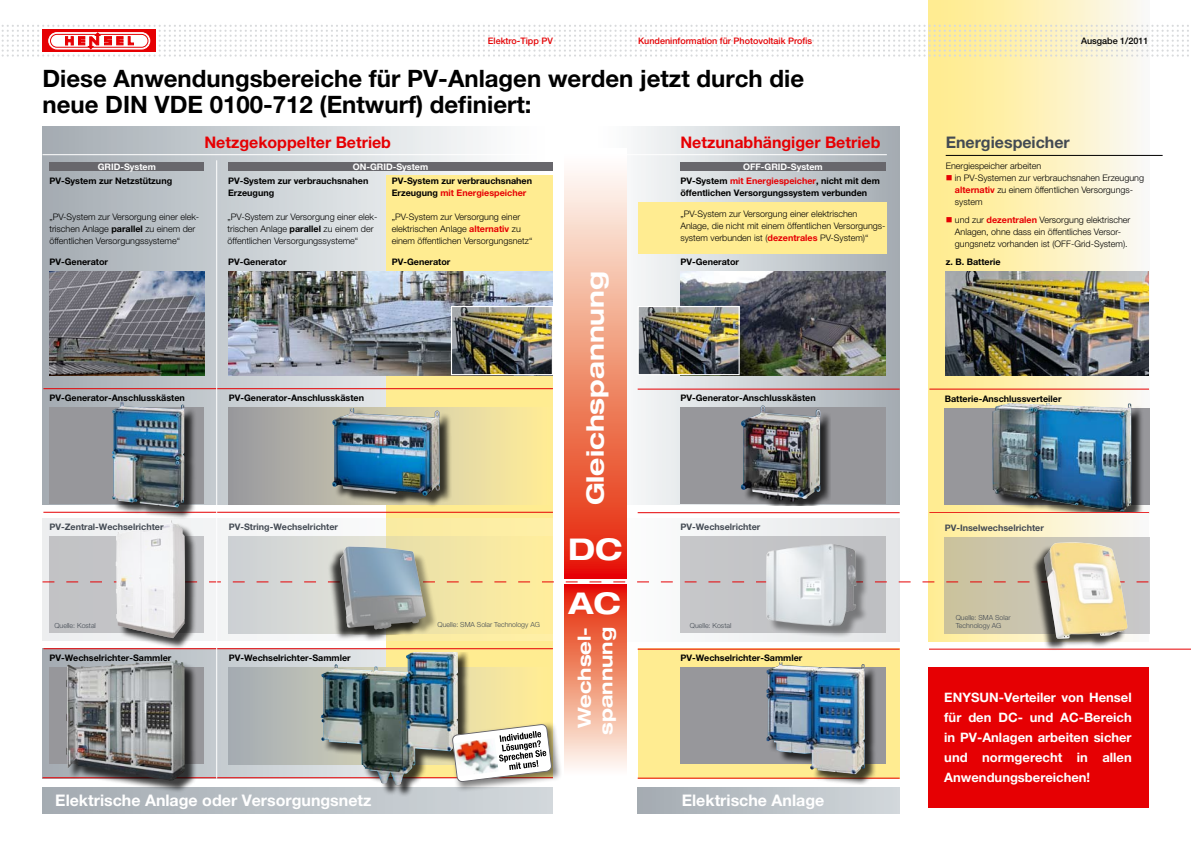
<style>
.page{position:relative;width:1191px;height:842px;background:#fff}
.page>*{position:absolute;margin:0;border:0;box-sizing:border-box;transform-origin:0 0}
.t1{font:700 expanded 30px/54.8px "Helvetica Neue LT Pro";color:#fff}
.t2{font:700 24px/26px "Helvetica Neue LT Pro";color:#000}
.t3{font:700 expanded 24px "Helvetica Neue LT Pro";color:#fff}
.t4{font:700 expanded 18px/21.6px "Helvetica Neue LT Pro";color:#fff;text-align:center}
.t5{font:700 16px "Helvetica Neue LT Pro";color:#fff}
.t6{font:700 16px "Helvetica Neue LT Pro";color:#e60003}
.t7{font:700 16px "Helvetica Neue LT Pro";color:#434a53}
.t8{font:700 13px/20px "Helvetica Neue LT Pro";color:#fff;text-align:justify}
.t9{font:300 9px/12px "Helvetica Neue LT Pro";color:#000}
.t10{font:700 9px/12px "Helvetica Neue LT Pro";color:#000}
.t11{font:700 9px "Helvetica Neue LT Pro";color:#434a53}
.t12{font:500 9px "Helvetica Neue LT Pro";color:#e60003}
.t13{font:700 9px "Helvetica Neue LT Pro";color:#fff}
.t14{font:500 9px "Helvetica Neue LT Pro";color:#000}
.t15{font:300 7px/8.4px "Helvetica Neue LT Pro";color:#434a53}
.s1{font-weight:700}
.s2{color:#e60003}
.s3{font-weight:700;color:#e60003}
</style>
<div class="page">
<div style="left:928px;top:0;width:222px;height:513px;background:linear-gradient(to right,#ffea86,#f9f7f1)"></div>
<div style="left:595px;top:126px;width:304px;height:378px;background:linear-gradient(to right,#fff,#a4aab1)"></div>
<svg style="left:43px;top:649px;width:344px;height:128px;background:#c1c5c9"></svg>
<div style="left:43px;top:126px;width:510px;height:378px;background:linear-gradient(to right,#a5adb4,#fff)"></div>
<div style="left:387px;top:176px;width:166px;height:602px;background:#ffec91"></div>
<div style="left:637px;top:649px;width:262px;height:130px;background:#ffec91"></div>
<div style="left:43px;top:788px;width:510px;height:26px;background:linear-gradient(to right,#a4abb2,#d2d8dc)"></div>
<img style="left:49px;top:271px;width:155px;height:104px">
<div style="left:49px;top:408px;width:155px;height:96px;background:#97979b"></div>
<div style="left:49px;top:668px;width:155px;height:96px;background:#97979b"></div>
<svg style="left:564px;top:640px;width:62px;height:128px;background:#f3ad94"></svg>
<svg style="left:564px;top:149px;width:62px;height:371px;background:#f2a38a"></svg>
<hr style="left:637px;top:389px;width:262px;height:1px;background:#e60003">
<hr style="left:637px;top:512px;width:262px;height:1px;background:#e60003">
<hr style="left:637px;top:649px;width:262px;height:1px;background:#e60003">
<hr style="left:637px;top:778px;width:262px;height:1px;background:#e60003">
<div style="left:637px;top:788px;width:262px;height:26px;background:linear-gradient(to right,#a4abb2,#d2d8dc)"></div>
<div style="left:680px;top:667px;width:205px;height:96px;background:#97979b"></div>
<div style="left:680px;top:408px;width:205px;height:96px;background:#97979b"></div>
<div style="left:742px;top:407px;width:88px;height:99px;background:#000;opacity:.75"></div>
<img style="left:740px;top:405px;width:80px;height:97px">
<img style="left:680px;top:271px;width:205px;height:104px">
<div style="left:767px;top:662px;width:112px;height:123px;background:#000;opacity:.75"></div>
<img style="left:766px;top:662px;width:99px;height:112px">
<svg style="left:228px;top:408px;width:289px;height:96px"></svg>
<hr style="left:43px;top:388px;width:510px;height:1px;background:#e60003">
<hr style="left:43px;top:512px;width:510px;height:1px;background:#e60003">
<hr style="left:43px;top:648px;width:510px;height:1px;background:#e60003">
<hr style="left:43px;top:777px;width:510px;height:1px;background:#e60003">
<div style="left:68px;top:661px;width:148px;height:143px;background:#000;opacity:.75"></div>
<img style="left:66px;top:660px;width:109px;height:121px">
<svg style="left:228px;top:668px;width:287px;height:96px;background:#bebfb0"></svg>
<img style="left:228px;top:271px;width:325px;height:104px">
<img style="left:453px;top:308px;width:98px;height:65px">
<div style="left:451px;top:306px;width:102px;height:69px;border:1px solid #fff"></div>
<hr style="left:43px;top:154px;width:844px;height:1px;background:#fff">
<div style="left:637px;top:202px;width:249px;height:51px;background:#ffec91"></div>
<img style="left:945px;top:271px;width:203px;height:104px">
<hr style="left:929px;top:389px;width:220px;height:1px;background:#e60003">
<hr style="left:929px;top:512px;width:220px;height:1px;background:#e60003">
<div style="left:928px;top:513px;width:220px;height:128px;background:linear-gradient(to right,#ffed96,#f9fafd)"></div>
<div style="left:944px;top:408px;width:206px;height:96px;background:#97979b"></div>
<div style="left:994px;top:403px;width:152px;height:108px;background:#000;opacity:.75"></div>
<img style="left:992px;top:403px;width:139px;height:108px">
<hr style="left:929px;top:649px;width:262px;height:1px;background:#e60003">
<div style="left:928px;top:667px;width:220px;height:141px;background:#e60003"></div>
<div style="left:228px;top:162px;width:325px;height:9px;background:#68676c"></div>
<div style="left:49px;top:162px;width:155px;height:9px;background:#68676c"></div>
<div style="left:680px;top:162px;width:205px;height:9px;background:#68676c"></div>
<div style="left:333px;top:408px;width:135px;height:102px;background:#000;opacity:.75"></div>
<img style="left:332px;top:408px;width:108px;height:88px">
<div style="left:114px;top:403px;width:87px;height:121px;background:#000;opacity:.75"></div>
<img style="left:112px;top:402px;width:72px;height:105px">
<div style="left:322px;top:652px;width:149px;height:144px;background:#000;opacity:.75"></div>
<img style="left:321px;top:652px;width:93px;height:133px">
<hr style="left:945px;top:155px;width:217px;height:1px;background:#000">
<hr style="left:216px;top:160px;width:1px;height:619px;background:#fff">
<svg style="left:2px;top:25px;width:1187px;height:32px"></svg>
<img style="left:639px;top:308px;width:98px;height:65px">
<div style="left:637px;top:306px;width:102px;height:69px;border:1px solid #fff"></div>
<div style="left:449px;top:721px;width:118px;height:76px;background:#000;opacity:.5"></div>
<img style="left:452px;top:724px;width:100px;height:58px">
<div style="left:117px;top:521px;width:85px;height:134px;background:#000;opacity:.75"></div>
<div style="left:327px;top:548px;width:101px;height:98px;background:#000;opacity:.75"></div>
<div style="left:1031px;top:544px;width:99px;height:111px;background:#000;opacity:.75"></div>
<svg style="left:43px;top:520px;width:1105px;height:120px"></svg>
<img style="left:1044px;top:542px;width:83px;height:98px">
<p class="t12" style="left:488px;top:36px;width:67px">Elektro-Tipp PV</p>
<p class="t12" style="left:638px;top:36px;width:176px">Kundeninformation für Photovoltaik Profis</p>
<h2 class="t2" style="left:43px;top:65px;width:763px">Diese Anwendungsbereiche für PV-Anlagen werden jetzt durch die neue DIN VDE 0100-712 (Entwurf) definiert:</h2>
<h3 class="t6" style="left:204px;top:132px;width:188px">Netzgekoppelter Betrieb</h3>
<h3 class="t6" style="left:680px;top:132px;width:201px">Netzunabhängiger Betrieb</h3>
<p class="t13" style="left:98px;top:161px;width:60px">GRID-System</p>
<p class="t13" style="left:353px;top:161px;width:77px">ON-GRID-System</p>
<p class="t13" style="left:743px;top:161px;width:81px">OFF-GRID-System</p>
<p class="t10" style="left:49px;top:175px;width:124px">PV-System zur Netzstützung</p>
<p class="t9" style="left:49px;top:211px;width:150px">„PV-System zur Versorgung einer elek&shy;trischen Anlage <span class="s1">parallel</span> zu einem der öffentlichen Versorgungssysteme“</p>
<p class="t10" style="left:228px;top:175px;width:142px">PV-System zur verbrauchsnahen<br>Erzeugung</p>
<p class="t9" style="left:227px;top:210px;width:151px">„PV-System zur Versorgung einer elek&shy;trischen Anlage <span class="s1">parallel</span> zu einem der öffentlichen Versorgungssysteme“</p>
<p class="t10" style="left:392px;top:175px;width:142px">PV-System zur verbrauchsnahen<br>Erzeugung <span class="s2">mit Energiespeicher</span></p>
<p class="t9" style="left:392px;top:210px;width:142px">„PV-System zur Versorgung einer elektrischen Anlage <span class="s3">alternativ</span> zu einem öffentlichen Versorgungsnetz“</p>
<p class="t10" style="left:680px;top:175px;width:201px">PV-System <span class="s2">mit Energiespeicher</span>, nicht mit dem öffentlichen Versorgungssystem verbunden</p>
<p class="t9" style="left:680px;top:207px;width:207px">„PV-System zur Versorgung einer elektrischen<br>Anlage, die nicht mit einem öffentlichen Versorgungs&shy;system verbunden ist (<span class="s3">dezentrales</span> PV-System)“</p>
<p class="t10" style="left:49px;top:255px;width:60px">PV-Generator</p>
<p class="t10" style="left:228px;top:255px;width:60px">PV-Generator</p>
<p class="t10" style="left:392px;top:255px;width:60px">PV-Generator</p>
<p class="t10" style="left:680px;top:255px;width:60px">PV-Generator</p>
<p class="t10" style="left:49px;top:392px;width:137px">PV-Generator-Anschlusskästen</p>
<p class="t10" style="left:229px;top:392px;width:137px">PV-Generator-Anschlusskästen</p>
<h2 class="t3" style="left:580px;top:505px;width:235px;rotate:-90deg">Gleichspannung</h2>
<p class="t10" style="left:680px;top:392px;width:137px">PV-Generator-Anschlusskästen</p>
<p class="t11" style="left:49px;top:521px;width:116px">PV-Zentral-Wechselrichter</p>
<p class="t11" style="left:229px;top:521px;width:111px">PV-String-Wechselrichter</p>
<p class="t11" style="left:680px;top:521px;width:81px">PV-Wechselrichter</p>
<h1 class="t1" style="left:568px;top:521px;width:56px">DC<br>AC</h1>
<p class="t15" style="left:54px;top:621px;width:43px">Quelle: Kostal</p>
<p class="t15" style="left:437px;top:620px;width:104px">Quelle: SMA Solar Technology AG</p>
<p class="t10" style="left:49px;top:652px;width:123px">PV-Wechselrichter-Sammler</p>
<p class="t10" style="left:229px;top:652px;width:123px">PV-Wechselrichter-Sammler</p>
<h3 class="t4" style="left:573px;top:734px;width:109px;rotate:-90deg">Wechsel&shy;spannung</h3>
<p class="t15" style="left:690px;top:621px;width:43px">Quelle: Kostal</p>
<p class="t10" style="left:680px;top:652px;width:123px">PV-Wechselrichter-Sammler</p>
<h3 class="t5" style="left:55px;top:791px;width:318px">Elektrische Anlage oder Versorgungsnetz</h3>
<h3 class="t5" style="left:682px;top:791px;width:144px">Elektrische Anlage</h3>
<p class="t14" style="left:1081px;top:36px;width:69px">Ausgabe 1/2011</p>
<h3 class="t7" style="left:945px;top:132px;width:126px">Energiespeicher</h3>
<p class="t9" style="left:945px;top:160px;width:97px">Energiespeicher arbeiten</p>
<p class="t9" style="left:955px;top:172px;width:191px;text-indent:-9px"><span class="s2">■</span> in PV-Systemen zur verbrauchsnahen Erzeugung <span class="s3">alternativ</span> zu einem öffentlichen Versorgungs&shy;system</p>
<p class="t9" style="left:955px;top:214px;width:177px;text-indent:-9px"><span class="s2">■</span> und zur <span class="s3">dezentralen</span> Versorgung elektrischer<br>Anlagen, ohne dass ein öffentliches Versor&shy;gungsnetz vorhanden ist (OFF-Grid-System).</p>
<p class="t10" style="left:945px;top:255px;width:57px">z. B. Batterie</p>
<p class="t10" style="left:944px;top:392px;width:118px">Batterie-Anschlussverteiler</p>
<p class="t11" style="left:944px;top:522px;width:101px">PV-Inselwechselrichter</p>
<p class="t15" style="left:955px;top:613px;width:56px">Quelle: SMA Solar<br>Technology AG</p>
<h3 class="t8" style="left:944px;top:687px;width:189px">ENYSUN-Verteiler von Hensel für den DC- und AC-Bereich in PV-Anlagen arbeiten sicher und normgerecht in allen Anwendungsbereichen!</h3>
</div>
